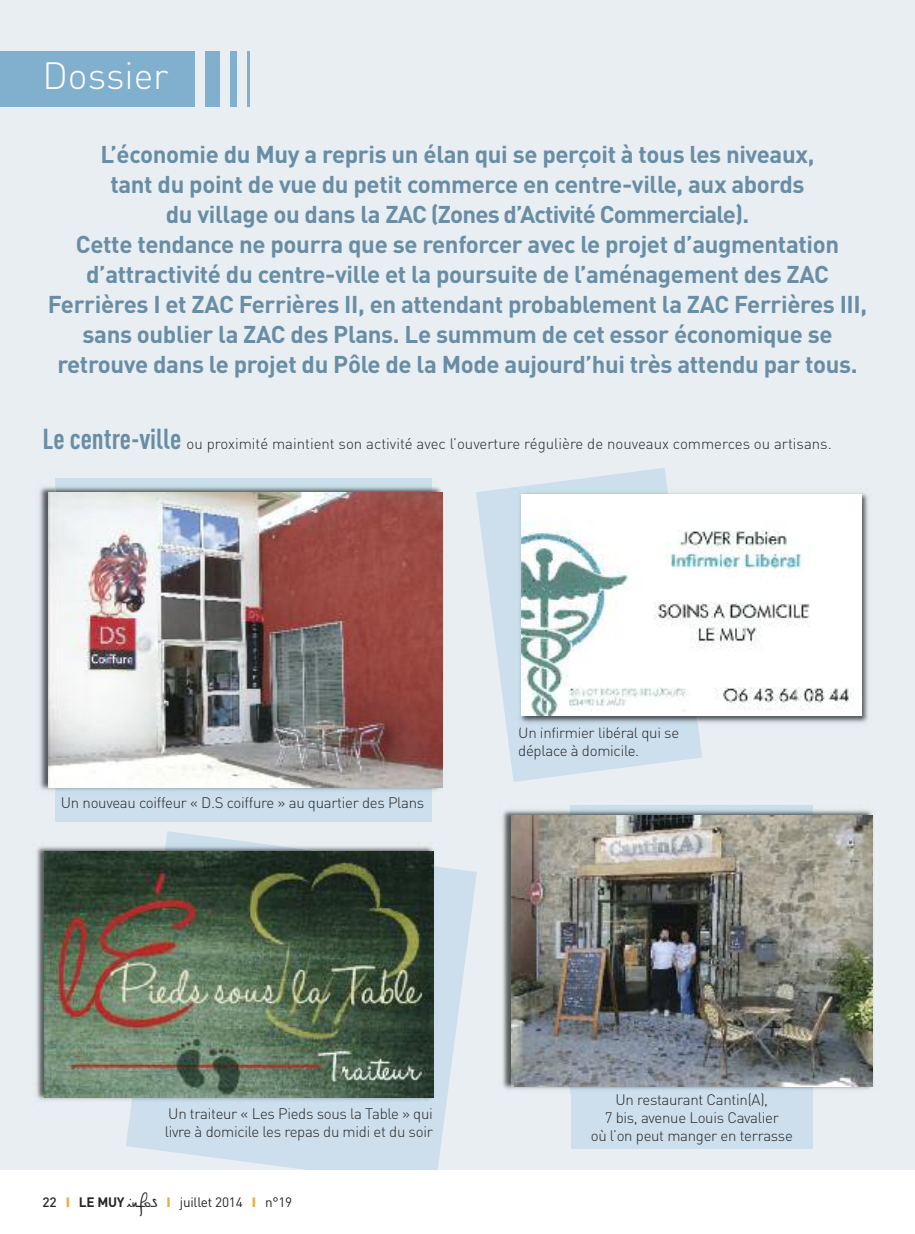
<style>
.page{position:relative;width:915px;height:1234px;background:#fff}
.page>*{position:absolute;margin:0;border:0;box-sizing:border-box;transform-origin:0 0}
.t1{font:300 37.5px "DIN";color:#fff}
.t2{font:700 24px/30px "DIN";letter-spacing:-.015em;color:#688da5;text-align:center}
.t3{font:300 15px/18px "DIN";letter-spacing:-.02em;color:#272627}
.t4{font:300 15px "DIN";color:#272627}
.t5{font:13.5px "DIN";letter-spacing:-.015em;color:#272627}
.s1{font-family:"DIN Cond";font-weight:700;font-size:28.5px;color:#688da5}
.s2{font-weight:500}
.s3{font-weight:900;color:#e9ae47}
.s4{font-weight:700}
.s5{font-family:"Philippe";font-size:16.5px}
</style>
<div class="page">
<div style="left:0;top:0;width:914px;height:1199px;background:#e8eef1"></div>
<div style="left:55px;top:478px;width:377px;height:343px;background:#cddfec"></div>
<div style="left:570px;top:805px;width:242px;height:343px;background:#cddfec"></div>
<svg style="left:126px;top:831px;width:350px;height:338px;fill:#cddfec"></svg>
<svg style="left:476px;top:468px;width:226px;height:313px;fill:#cddfec"></svg>
<div style="left:0;top:1169px;width:914px;height:64px;background:#fff"></div>
<div style="left:0;top:51px;width:195px;height:55px;background:#81afce"></div>
<div style="left:205px;top:51px;width:15px;height:55px;background:#81afce"></div>
<div style="left:230px;top:51px;width:7px;height:55px;background:#81afce"></div>
<hr style="left:247px;top:51px;width:3px;height:55px;background:#81afce">
<img style="left:502px;top:805px;width:371px;height:287px">
<img style="left:570px;top:805px;width:242px;height:287px">
<img style="left:511px;top:815px;width:361px;height:270px">
<img style="left:698px;top:487px;width:170px;height:241px">
<img style="left:513px;top:487px;width:185px;height:241px">
<img style="left:519px;top:727px;width:118px;height:1px">
<img style="left:521px;top:494px;width:340px;height:221px">
<img style="left:39px;top:487px;width:404px;height:304px">
<img style="left:49px;top:492px;width:393px;height:295px">
<img style="left:36px;top:841px;width:95px;height:264px">
<img style="left:131px;top:841px;width:308px;height:264px">
<img style="left:45px;top:851px;width:388px;height:246px">
<h1 class="t1" style="left:42px;top:54px;width:127px">Dossier</h1>
<p class="t2" style="left:48px;top:140px;width:820px">L’économie du Muy a repris un élan qui se perçoit à tous les niveaux,<br>tant du point de vue du petit commerce en centre-ville, aux abords<br>du village ou dans la ZAC (Zones d’Activité Commerciale).<br>Cette tendance ne pourra que se renforcer avec le projet d’augmentation d’attractivité du centre-ville et la poursuite de l’aménagement des ZAC Ferrières I et ZAC Ferrières II, en attendant probablement la ZAC Ferrières III, sans oublier la ZAC des Plans. Le summum de cet essor économique se retrouve dans le projet du Pôle de la Mode aujourd’hui très attendu par tous.</p>
<p class="t4" style="left:43px;top:435px;width:790px"><span class="s1">Le centre-ville</span> ou proximité maintient son activité avec l’ouverture régulière de nouveaux commerces ou artisans.</p>
<p class="t3" style="left:61px;top:793px;width:365px">Un nouveau coiffeur « D.S coiffure » au quartier des Plans</p>
<p class="t3" style="left:518px;top:724px;width:162px">Un infirmier libéral qui se déplace à domicile.</p>
<p class="t3" style="left:165px;top:1104px;width:269px">Un traiteur « Les Pieds sous la Table » qui livre à domicile les repas du midi et du soir</p>
<p class="t5" style="left:43px;top:1193px;width:251px"><span class="s2">22</span> <span class="s3">I</span> <span class="s4">LE MUY</span> <span class="s5">infos</span> <span class="s3">I</span> juillet 2014 <span class="s3">I</span> n°19</p>
<p class="t3" style="left:590px;top:1090px;width:203px;text-align:center">Un restaurant Cantin(A),<br>7 bis, avenue Louis Cavalier<br>où l’on peut manger en terrasse</p>
</div>
